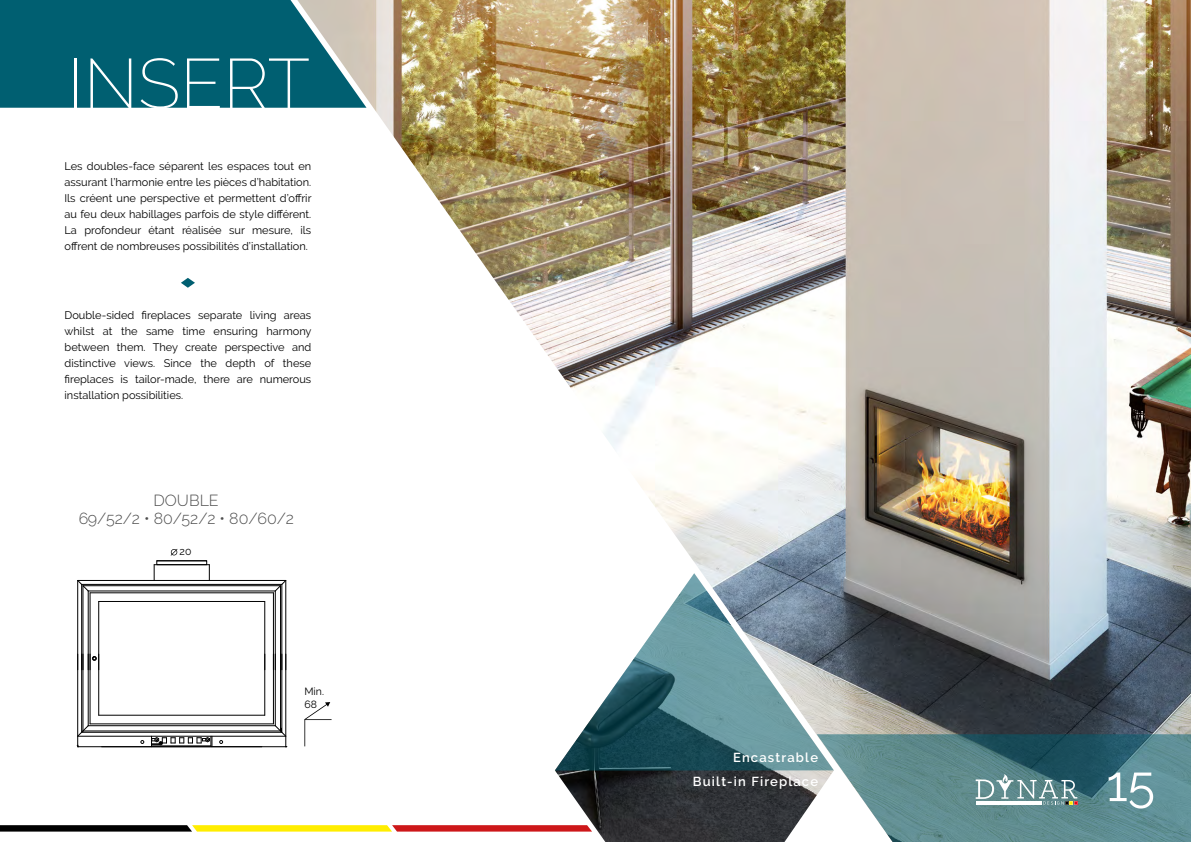
<style>
.page{position:relative;width:1191px;height:842px;background:#fff}
.page>*{position:absolute;margin:0;border:0;box-sizing:border-box;transform-origin:0 0}
.t1{font:200 70px "Raleway";color:#fff}
.t2{font:50px "Raleway";color:#fff}
.t3{font:300 16px/18px "Raleway";color:#000;text-align:center}
.t4{font:600 13px/24.8px "Raleway";letter-spacing:.09em;color:#fff;text-align:right}
.t5{font:11px/16px "Raleway";color:#000;text-align:justify}
.t6{font:10.5px/12.6px "Raleway";color:#000}
</style>
<div class="page">
<div style="left:0;top:0;width:297px;height:108px;background:#005f71"></div>
<svg style="left:181px;top:278px;width:14px;height:10px"></svg>
<svg style="left:0;top:825px;width:297px;height:6px;background:#615b0b"></svg>
<svg style="left:92px;top:656px;width:5px;height:5px"></svg>
<hr style="left:281px;top:654px;width:1px;height:78px;background:#000">
<hr style="left:280px;top:654px;width:1px;height:77px;background:#000">
<hr style="left:275px;top:654px;width:1px;height:72px;background:#000">
<hr style="left:273px;top:654px;width:1px;height:70px;background:#000">
<hr style="left:264px;top:654px;width:1px;height:61px;background:#000">
<hr style="left:285px;top:654px;width:1px;height:93px;background:#000">
<hr style="left:98px;top:654px;width:1px;height:61px;background:#000">
<hr style="left:90px;top:654px;width:1px;height:70px;background:#000">
<hr style="left:88px;top:654px;width:1px;height:72px;background:#000">
<hr style="left:83px;top:654px;width:1px;height:77px;background:#000">
<hr style="left:81px;top:654px;width:1px;height:78px;background:#000">
<hr style="left:77px;top:654px;width:1px;height:93px;background:#000">
<hr style="left:285px;top:580px;width:1px;height:90px;background:#000">
<hr style="left:281px;top:584px;width:1px;height:86px;background:#000">
<hr style="left:280px;top:586px;width:1px;height:84px;background:#000">
<hr style="left:83px;top:586px;width:1px;height:84px;background:#000">
<hr style="left:81px;top:584px;width:1px;height:86px;background:#000">
<hr style="left:77px;top:580px;width:1px;height:90px;background:#000">
<hr style="left:98px;top:601px;width:1px;height:69px;background:#000">
<hr style="left:90px;top:593px;width:1px;height:77px;background:#000">
<hr style="left:88px;top:591px;width:1px;height:79px;background:#000">
<hr style="left:275px;top:591px;width:1px;height:79px;background:#000">
<hr style="left:273px;top:593px;width:1px;height:77px;background:#000">
<hr style="left:264px;top:601px;width:1px;height:69px;background:#000">
<hr style="left:99px;top:715px;width:166px;height:1px;background:#000">
<hr style="left:78px;top:736px;width:208px;height:1px;background:#000">
<hr style="left:90px;top:724px;width:183px;height:1px;background:#000">
<hr style="left:88px;top:725px;width:187px;height:1px;background:#000">
<hr style="left:83px;top:731px;width:197px;height:1px;background:#000">
<hr style="left:82px;top:732px;width:200px;height:1px;background:#000">
<hr style="left:78px;top:746px;width:208px;height:1px;background:#000">
<svg style="left:77px;top:725px;width:12px;height:12px"></svg>
<svg style="left:141px;top:740px;width:3px;height:4px"></svg>
<svg style="left:151px;top:736px;width:62px;height:10px"></svg>
<svg style="left:219px;top:740px;width:4px;height:4px"></svg>
<svg style="left:274px;top:725px;width:12px;height:12px"></svg>
<hr style="left:99px;top:601px;width:166px;height:1px;background:#000">
<hr style="left:90px;top:592px;width:183px;height:1px;background:#000">
<hr style="left:88px;top:591px;width:187px;height:1px;background:#000">
<hr style="left:78px;top:580px;width:208px;height:1px;background:#000">
<hr style="left:82px;top:584px;width:200px;height:1px;background:#000">
<hr style="left:83px;top:585px;width:197px;height:1px;background:#000">
<svg style="left:77px;top:580px;width:12px;height:12px"></svg>
<svg style="left:209px;top:565px;width:1px;height:15px"></svg>
<svg style="left:154px;top:565px;width:1px;height:15px"></svg>
<svg style="left:274px;top:581px;width:12px;height:11px"></svg>
<hr style="left:154px;top:564px;width:55px;height:1px;background:#000">
<div style="left:156px;top:560px;width:51px;height:5px;border:1px solid #000"></div>
<svg style="left:171px;top:549px;width:6px;height:7px"></svg>
<img style="left:297px;top:0;width:894px;height:842px">
<svg style="left:816px;top:734px;width:375px;height:108px;background:#658e94"></svg>
<svg style="left:555px;top:573px;width:279px;height:197px"></svg>
<svg style="left:975px;top:774px;width:102px;height:31px;background:#74989a"></svg>
<hr style="left:975px;top:801px;width:66px;height:4px;background:#fff">
<h1 class="t1" style="left:68px;top:43px;width:243px">INSERT</h1>
<p class="t5" style="left:65px;top:158px;width:248px">Les doubles-face séparent les espaces tout en assurant l’harmonie entre les pièces d’habitation.<br>Ils créent une perspective et permettent d’offrir au feu deux habillages parfois de style différent.<br>La profondeur étant réalisée sur mesure, ils offrent de nombreuses possibilités d’installation.</p>
<p class="t5" style="left:65px;top:307px;width:248px">Double-sided fireplaces separate living areas whilst at the same time ensuring harmony between them. They create perspective and distinctive views. Since the depth of these fireplaces is tailor-made, there are numerous installation possibilities.</p>
<h3 class="t3" style="left:78px;top:491px;width:217px">DOUBLE<br>69/52/2 • 80/52/2 • 80/60/2</h3>
<p class="t6" style="left:180px;top:545px;width:13px">20</p>
<p class="t6" style="left:304px;top:685px;width:21px">Min.<br>68</p>
<p class="t4" style="left:693px;top:745px;width:127px">Encastrable<br>Built-in Fireplace</p>
<h2 class="t2" style="left:1106px;top:754px;width:50px">15</h2>
</div>
